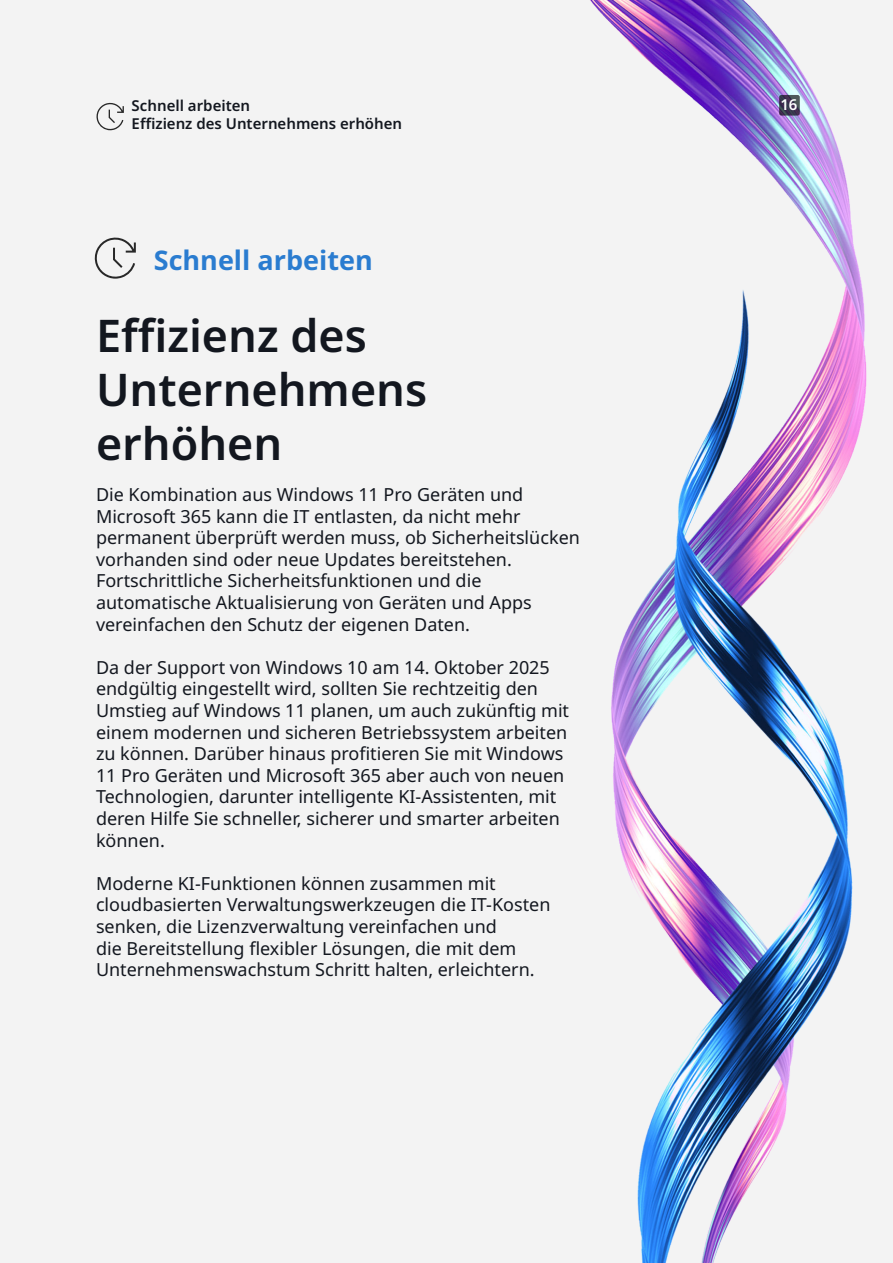
<style>
.page{position:relative;width:893px;height:1263px;background:#fff}
.page>*{position:absolute;margin:0;border:0;box-sizing:border-box;transform-origin:0 0}
.H3_Subheader{font:600 45px/54px "Noto Sans";color:#13171f}
.H3_Subheader-2{font:700 27px "Noto Sans";color:#2a7cd0}
.H4_Paragraph_1{font:18px/21.6px "Noto Sans";color:#13171f}
.H3_Subheader-3{font:600 15px "Noto Sans";color:#13171f}
.B1_Content_Subheader{font:600 15px "Noto Sans";color:#fff}
</style>
<div class="page">
<img style="left:571px;top:0;width:296px;height:1263px">
<svg style="left:779px;top:95px;width:21px;height:21px"></svg>
<svg style="left:96px;top:102px;width:28px;height:28px"></svg>
<img style="left:638px;top:290px;width:254px;height:973px">
<svg style="left:95px;top:237px;width:41px;height:42px"></svg>
<h2 class="H3_Subheader-3" style="left:132px;top:95px;width:120px">Schnell arbeiten</h2>
<h3 class="B1_Content_Subheader" style="left:780px;top:94px;width:19px">16</h3>
<h2 class="H3_Subheader-3" style="left:132px;top:113px;width:272px">Effizienz des Unternehmens erhöhen</h2>
<h2 class="H3_Subheader-2" style="left:154px;top:241px;width:220px">Schnell arbeiten</h2>
<h2 class="H3_Subheader" style="left:96px;top:310px;width:333px">Effizienz des<br>Unternehmens erhöhen</h2>
<h3 class="H4_Paragraph_1" style="left:96px;top:484px;width:485px">Die Kombination aus Windows 11 Pro Geräten und Microsoft 365 kann die IT entlasten, da nicht mehr permanent überprüft werden muss, ob Sicherheitslücken vorhanden sind oder neue Updates bereitstehen.<br>Fortschrittliche Sicherheitsfunktionen und die automatische Aktualisierung von Geräten und Apps vereinfachen den Schutz der eigenen Daten.</h3>
<h3 class="H4_Paragraph_1" style="left:96px;top:657px;width:475px">Da der Support von Windows 10 am 14. Oktober 2025 endgültig eingestellt wird, sollten Sie rechtzeitig den Umstieg auf Windows 11 planen, um auch zukünftig mit einem modernen und sicheren Betriebssystem arbeiten zu können. Darüber hinaus profitieren Sie mit Windows 11 Pro Geräten und Microsoft 365 aber auch von neuen Technologien, darunter intelligente KI-Assistenten, mit deren Hilfe Sie schneller, sicherer und smarter arbeiten können.</h3>
<h3 class="H4_Paragraph_1" style="left:96px;top:873px;width:456px">Moderne KI-Funktionen können zusammen mit cloudbasierten Verwaltungswerkzeugen die IT-Kosten senken, die Lizenzverwaltung vereinfachen und<br>die Bereitstellung flexibler Lösungen, die mit dem Unternehmenswachstum Schritt halten, erleichtern.</h3>
</div>
